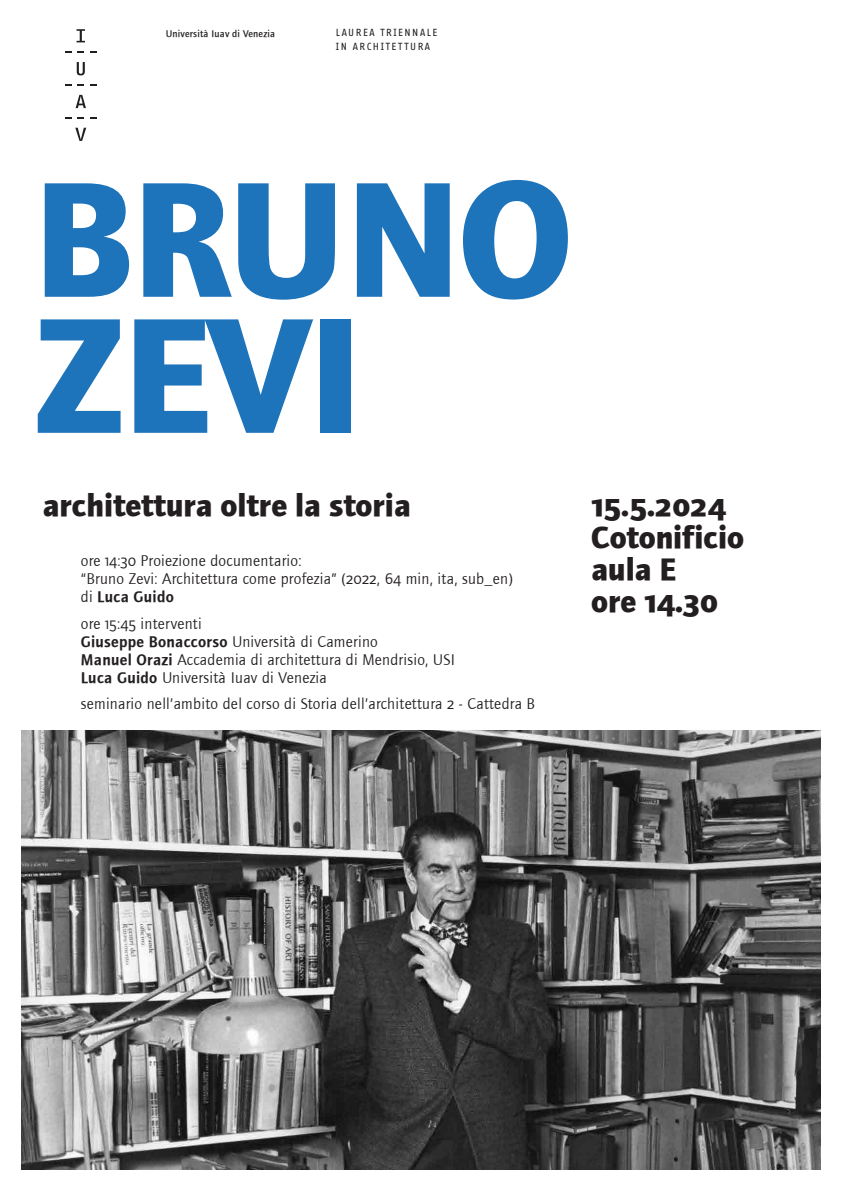
<style>
.page{position:relative;width:842px;height:1191px;background:#fff}
.page>*{position:absolute;margin:0;border:0;box-sizing:border-box;transform-origin:0 0}
.TITOLO{font:700 170px/136px "Foundry Journal";letter-spacing:-.01em;color:#1e74bb}
.SOTTOTITOLO___INFO{font:700 32px "Foundry Journal";color:#231f20}
.SOTTOTITOLO___INFO-2{font:700 32px "Foundry Journal Sc";color:#231f20}
.TESTO_piccolo{font:16px/18px "Foundry Journal";letter-spacing:.02em;color:#231f20}
.INTESTAZIONE_maiusco{font:10px/14px "Fago Office Sans";letter-spacing:.15em;color:#231f20}
.t1{font:500 10px "Foundry Journal";letter-spacing:.02em;color:#231f20}
.s1{font-family:"Foundry Journal Sc"}
.s2{font-family:"Foundry Journal Demi"}
.s3{font-family:"Foundry Journal"}
</style>
<div class="page">
<svg style="left:77px;top:29px;width:8px;height:13px"></svg>
<svg style="left:65px;top:51px;width:7px;height:2px"></svg>
<svg style="left:78px;top:51px;width:6px;height:2px"></svg>
<svg style="left:90px;top:51px;width:6px;height:2px"></svg>
<svg style="left:77px;top:62px;width:8px;height:13px"></svg>
<svg style="left:65px;top:84px;width:7px;height:2px"></svg>
<svg style="left:78px;top:84px;width:6px;height:2px"></svg>
<svg style="left:90px;top:84px;width:6px;height:2px"></svg>
<svg style="left:76px;top:95px;width:10px;height:13px"></svg>
<svg style="left:65px;top:117px;width:7px;height:2px"></svg>
<svg style="left:78px;top:117px;width:6px;height:2px"></svg>
<svg style="left:90px;top:117px;width:6px;height:2px"></svg>
<svg style="left:75px;top:128px;width:11px;height:13px"></svg>
<img style="left:21px;top:730px;width:800px;height:439px">
<p class="t1" style="left:166px;top:28px;width:111px">Università Iuav di Venezia</p>
<p class="INTESTAZIONE_maiusco" style="left:336px;top:26px;width:103px">LAUREA TRIENNALE<br>IN ARCHITETTURA</p>
<p class="TITOLO" style="left:34px;top:171px;width:540px">BRUNO<br>ZEVI</p>
<p class="SOTTOTITOLO___INFO" style="left:43px;top:486px;width:370px">architettura oltre la storia</p>
<p class="TESTO_piccolo" style="left:81px;top:552px;width:222px">ore <span class="s1">14:30</span> Proiezione documentario:</p>
<p class="TESTO_piccolo" style="left:81px;top:570px;width:434px">“Bruno Zevi: Architettura come profezia” (<span class="s1">2022</span>, <span class="s1">64</span> min, ita, sub_en) di <span class="s2">Luca Guido</span></p>
<p class="TESTO_piccolo" style="left:81px;top:615px;width:122px">ore <span class="s1">15:45</span> interventi</p>
<p class="TESTO_piccolo" style="left:81px;top:633px;width:299px"><span class="s2">Giuseppe Bonaccorso</span> Università di Camerino</p>
<p class="TESTO_piccolo" style="left:81px;top:651px;width:376px"><span class="s2">Manuel Orazi</span> Accademia di architettura di Mendrisio, USI</p>
<p class="TESTO_piccolo" style="left:81px;top:669px;width:248px"><span class="s2">Luca Guido</span> Università Iuav di Venezia</p>
<p class="TESTO_piccolo" style="left:81px;top:695px;width:456px">seminario nell’ambito del corso di Storia dell’architettura <span class="s1">2</span> - Cattedra B</p>
<p class="SOTTOTITOLO___INFO-2" style="left:591px;top:486px;width:137px">15.5.2024</p>
<p class="SOTTOTITOLO___INFO" style="left:591px;top:518px;width:155px">Cotonificio</p>
<p class="SOTTOTITOLO___INFO" style="left:591px;top:550px;width:86px">aula E</p>
<p class="SOTTOTITOLO___INFO-2" style="left:591px;top:582px;width:128px"><span class="s3">ore</span> 14.30</p>
</div>
